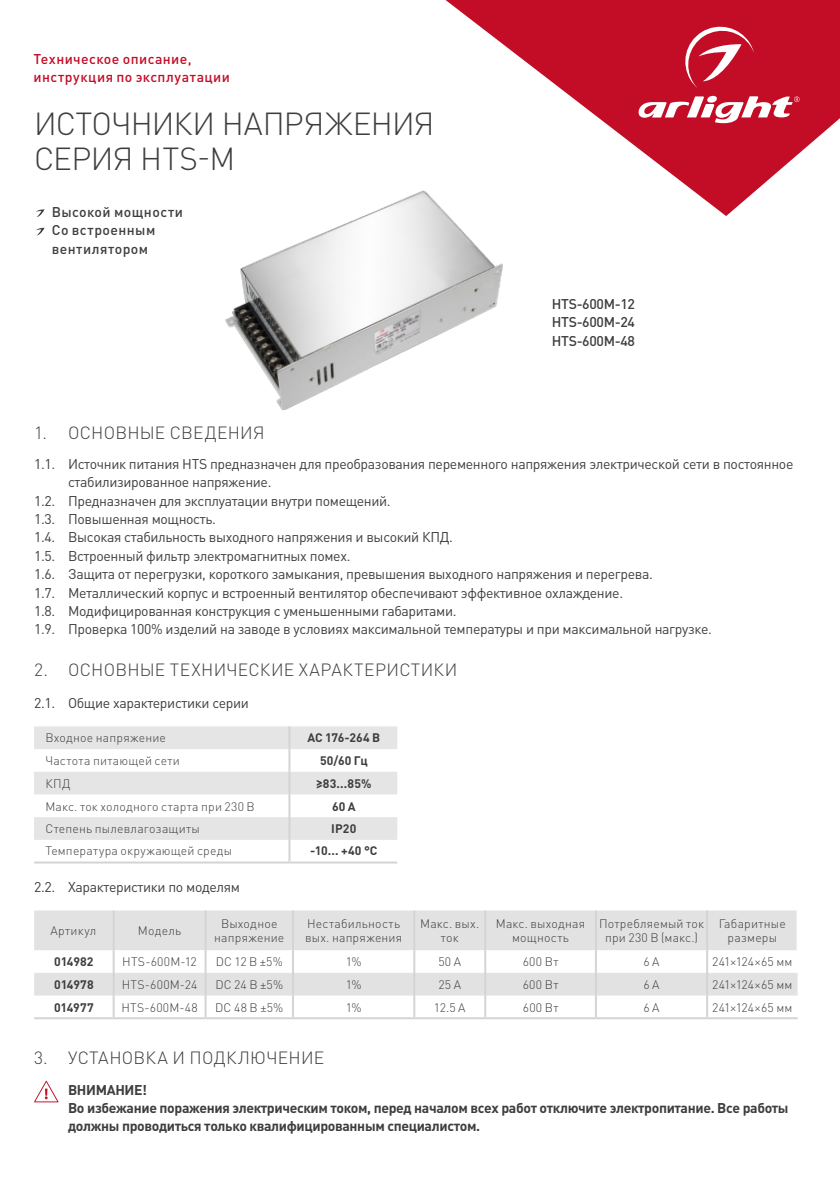
<style>
.page{position:relative;width:840px;height:1191px;background:#fff}
.page>*{position:absolute;margin:0;border:0;box-sizing:border-box;transform-origin:0 0}
.t1{font:300 31.6px/35px "DIN Pro";letter-spacing:-.025em;color:#3f3e3e}
.t2{font:300 17.6px "DIN Pro";letter-spacing:.015em;color:#3f3e3e}
.t3{font:14px "DIN Pro";letter-spacing:-.025em;color:#3f3e3e}
.t4{font:700 14px/18.4px "DIN Pro";letter-spacing:-.025em;color:#3f3e3e}
.t5{font:500 14px/18.4px "DIN Pro";letter-spacing:.03em;color:#3f3e3e}
.t6{font:500 14px/18.4px "DIN Pro";letter-spacing:.03em;color:#c30d26}
.t7{font:300 12.2px/14.8px "DIN Pro";letter-spacing:.015em;color:#3f3e3e;text-align:center}
.t8{font:700 12.2px "DIN Pro";letter-spacing:.01em;color:#3f3e3e}
</style>
<div class="page">
<svg style="left:445px;top:0;width:394px;height:216px;fill:#c30d26"></svg>
<svg style="left:635px;top:96px;width:164px;height:30px"></svg>
<svg style="left:680px;top:22px;width:73px;height:66px;background:#cd364b"></svg>
<svg style="left:36px;top:209px;width:9px;height:8px"></svg>
<svg style="left:36px;top:228px;width:9px;height:7px"></svg>
<img style="left:225px;top:181px;width:315px;height:229px">
<svg style="left:34px;top:726px;width:363px;height:114px;fill:#e6e5e5"></svg>
<hr style="left:288px;top:726px;width:2px;height:23px;background:#d4d4d4">
<hr style="left:288px;top:749px;width:2px;height:23px;background:#d4d4d4">
<hr style="left:288px;top:772px;width:2px;height:22px;background:#d4d4d4">
<hr style="left:288px;top:794px;width:2px;height:23px;background:#d4d4d4">
<hr style="left:288px;top:817px;width:2px;height:23px;background:#d4d4d4">
<hr style="left:288px;top:840px;width:2px;height:21px;background:#d4d4d4">
<hr style="left:34px;top:861px;width:255px;height:2px;background:#d4d4d4">
<hr style="left:289px;top:861px;width:108px;height:2px;background:#d4d4d4">
<svg style="left:34px;top:910px;width:763px;height:85px;fill:#e2e2e2"></svg>
<hr style="left:113px;top:950px;width:2px;height:23px;background:#d4d4d4">
<hr style="left:204px;top:950px;width:2px;height:23px;background:#d4d4d4">
<hr style="left:292px;top:950px;width:2px;height:23px;background:#d4d4d4">
<hr style="left:413px;top:950px;width:2px;height:23px;background:#d4d4d4">
<hr style="left:484px;top:950px;width:2px;height:23px;background:#d4d4d4">
<hr style="left:594px;top:950px;width:2px;height:23px;background:#d4d4d4">
<hr style="left:705px;top:950px;width:2px;height:23px;background:#d4d4d4">
<hr style="left:113px;top:973px;width:2px;height:22px;background:#d4d4d4">
<hr style="left:204px;top:973px;width:2px;height:22px;background:#d4d4d4">
<hr style="left:292px;top:973px;width:2px;height:22px;background:#d4d4d4">
<hr style="left:413px;top:973px;width:2px;height:22px;background:#d4d4d4">
<hr style="left:484px;top:973px;width:2px;height:22px;background:#d4d4d4">
<hr style="left:594px;top:973px;width:2px;height:22px;background:#d4d4d4">
<hr style="left:705px;top:973px;width:2px;height:22px;background:#d4d4d4">
<hr style="left:113px;top:995px;width:2px;height:22px;background:#d4d4d4">
<hr style="left:204px;top:995px;width:2px;height:22px;background:#d4d4d4">
<hr style="left:292px;top:995px;width:2px;height:22px;background:#d4d4d4">
<hr style="left:413px;top:995px;width:2px;height:22px;background:#d4d4d4">
<hr style="left:484px;top:995px;width:2px;height:22px;background:#d4d4d4">
<hr style="left:594px;top:995px;width:2px;height:22px;background:#d4d4d4">
<hr style="left:705px;top:995px;width:2px;height:22px;background:#d4d4d4">
<hr style="left:34px;top:1017px;width:80px;height:2px;background:#d4d4d4">
<hr style="left:114px;top:1017px;width:91px;height:2px;background:#d4d4d4">
<hr style="left:205px;top:1017px;width:88px;height:2px;background:#d4d4d4">
<hr style="left:293px;top:1017px;width:121px;height:2px;background:#d4d4d4">
<hr style="left:414px;top:1017px;width:71px;height:2px;background:#d4d4d4">
<hr style="left:485px;top:1017px;width:110px;height:2px;background:#d4d4d4">
<hr style="left:595px;top:1017px;width:111px;height:2px;background:#d4d4d4">
<hr style="left:706px;top:1017px;width:91px;height:2px;background:#d4d4d4">
<hr style="left:113px;top:910px;width:2px;height:40px;background:#d4d4d4">
<hr style="left:204px;top:910px;width:2px;height:40px;background:#d4d4d4">
<hr style="left:292px;top:910px;width:2px;height:40px;background:#d4d4d4">
<hr style="left:413px;top:910px;width:2px;height:40px;background:#d4d4d4">
<hr style="left:484px;top:910px;width:2px;height:40px;background:#d4d4d4">
<hr style="left:594px;top:910px;width:2px;height:40px;background:#d4d4d4">
<hr style="left:705px;top:910px;width:2px;height:40px;background:#d4d4d4">
<hr style="left:796px;top:910px;width:2px;height:40px;background:#fff">
<svg style="left:34px;top:1080px;width:24px;height:22px"></svg>
<p class="t6" style="left:34px;top:49px;width:198px">Техническое описание, инструкция по эксплуатации</p>
<h1 class="t1" style="left:34px;top:105px;width:402px">ИСТОЧНИКИ НАПРЯЖЕНИЯ<br>СЕРИЯ HTS-M</h1>
<p class="t5" style="left:52px;top:202px;width:133px">Высокой мощности<br>Со встроенным вентилятором</p>
<p class="t5" style="left:551px;top:294px;width:84px;text-align:justify">HTS-600M-12<br>HTS-600M-24<br>HTS-600M-48</p>
<p class="t2" style="left:34px;top:420px;width:232px">1. ОСНОВНЫЕ СВЕДЕНИЯ</p>
<p class="t3" style="left:34px;top:454px;width:760px">1.1. Источник питания HTS предназначен для преобразования переменного напряжения электрической сети в постоянное</p>
<p class="t3" style="left:68px;top:472px;width:205px">стабилизированное напряжение.</p>
<p class="t3" style="left:34px;top:491px;width:358px">1.2. Предназначен для эксплуатации внутри помещений.</p>
<p class="t3" style="left:34px;top:509px;width:183px">1.3. Повышенная мощность.</p>
<p class="t3" style="left:34px;top:528px;width:420px">1.4. Высокая стабильность выходного напряжения и высокий КПД.</p>
<p class="t3" style="left:34px;top:546px;width:318px">1.5. Встроенный фильтр электромагнитных помех.</p>
<p class="t3" style="left:34px;top:564px;width:620px">1.6. Защита от перегрузки, короткого замыкания, превышения выходного напряжения и перегрева.</p>
<p class="t3" style="left:34px;top:583px;width:590px">1.7. Металлический корпус и встроенный вентилятор обеспечивают эффективное охлаждение.</p>
<p class="t3" style="left:34px;top:601px;width:424px">1.8. Модифицированная конструкция с уменьшенными габаритами.</p>
<p class="t3" style="left:34px;top:620px;width:679px">1.9. Проверка 100% изделий на заводе в условиях максимальной температуры и при максимальной нагрузке.</p>
<p class="t2" style="left:34px;top:657px;width:424px">2. ОСНОВНЫЕ ТЕХНИЧЕСКИЕ ХАРАКТЕРИСТИКИ</p>
<p class="t3" style="left:34px;top:693px;width:216px">2.1. Общие характеристики серии</p>
<p class="t7" style="left:45px;top:730px;width:122px">Входное напряжение</p>
<p class="t8" style="left:307px;top:729px;width:74px">AC 176-264 В</p>
<p class="t7" style="left:45px;top:753px;width:136px">Частота питающей сети</p>
<p class="t8" style="left:320px;top:752px;width:49px">50/60 Гц</p>
<p class="t7" style="left:45px;top:775px;width:26px">КПД</p>
<p class="t8" style="left:316px;top:775px;width:57px">≥83...85%</p>
<p class="t7" style="left:45px;top:798px;width:211px">Макс. ток холодного старта при 230 В</p>
<p class="t8" style="left:332px;top:797px;width:25px">60 А</p>
<p class="t7" style="left:45px;top:821px;width:156px">Степень пылевлагозащиты</p>
<p class="t8" style="left:331px;top:820px;width:27px">IP20</p>
<p class="t7" style="left:45px;top:843px;width:188px">Температура окружающей среды</p>
<p class="t8" style="left:310px;top:842px;width:69px">-10... +40 °С</p>
<p class="t3" style="left:34px;top:877px;width:207px">2.2. Характеристики по моделям</p>
<p class="t7" style="left:50px;top:922px;width:47px">Артикул</p>
<p class="t7" style="left:138px;top:922px;width:45px">Модель</p>
<p class="t7" style="left:214px;top:915px;width:72px">Выходное напряжение</p>
<p class="t7" style="left:305px;top:915px;width:98px;text-align:left">Нестабильность вых. напряжения</p>
<p class="t7" style="left:420px;top:915px;width:61px">Макс. вых. ток</p>
<p class="t7" style="left:495px;top:915px;width:91px">Макс. выходная мощность</p>
<p class="t7" style="left:598px;top:915px;width:106px">Потребляемый ток при 230 В (макс.)</p>
<p class="t7" style="left:718px;top:915px;width:68px">Габаритные размеры</p>
<p class="t8" style="left:54px;top:953px;width:41px">014982</p>
<p class="t7" style="left:122px;top:954px;width:76px">HTS-600M-12</p>
<p class="t7" style="left:215px;top:954px;width:69px">DC 12 В ±5%</p>
<p class="t7" style="left:345px;top:954px;width:17px">1%</p>
<p class="t7" style="left:438px;top:954px;width:24px">50 А</p>
<p class="t7" style="left:522px;top:954px;width:37px">600 Вт</p>
<p class="t7" style="left:643px;top:954px;width:18px">6 А</p>
<p class="t7" style="left:711px;top:954px;width:82px">241×124×65 мм</p>
<p class="t8" style="left:54px;top:976px;width:41px">014978</p>
<p class="t7" style="left:122px;top:976px;width:77px">HTS-600M-24</p>
<p class="t7" style="left:215px;top:976px;width:69px">DC 24 В ±5%</p>
<p class="t7" style="left:345px;top:976px;width:17px">1%</p>
<p class="t7" style="left:438px;top:976px;width:24px">25 А</p>
<p class="t7" style="left:522px;top:976px;width:37px">600 Вт</p>
<p class="t7" style="left:643px;top:976px;width:18px">6 А</p>
<p class="t7" style="left:711px;top:976px;width:82px">241×124×65 мм</p>
<p class="t8" style="left:54px;top:999px;width:41px">014977</p>
<p class="t7" style="left:121px;top:999px;width:78px">HTS-600M-48</p>
<p class="t7" style="left:215px;top:999px;width:70px">DC 48 В ±5%</p>
<p class="t7" style="left:345px;top:999px;width:17px">1%</p>
<p class="t7" style="left:433px;top:999px;width:33px">12.5 А</p>
<p class="t7" style="left:522px;top:999px;width:37px">600 Вт</p>
<p class="t7" style="left:643px;top:999px;width:18px">6 А</p>
<p class="t7" style="left:711px;top:999px;width:82px">241×124×65 мм</p>
<p class="t2" style="left:34px;top:1045px;width:291px">3. УСТАНОВКА И ПОДКЛЮЧЕНИЕ</p>
<p class="t4" style="left:68px;top:1079px;width:721px">ВНИМАНИЕ!<br>Во избежание поражения электрическим током, перед началом всех работ отключите электропитание. Все работы должны проводиться только квалифицированным специалистом.</p>
</div>
